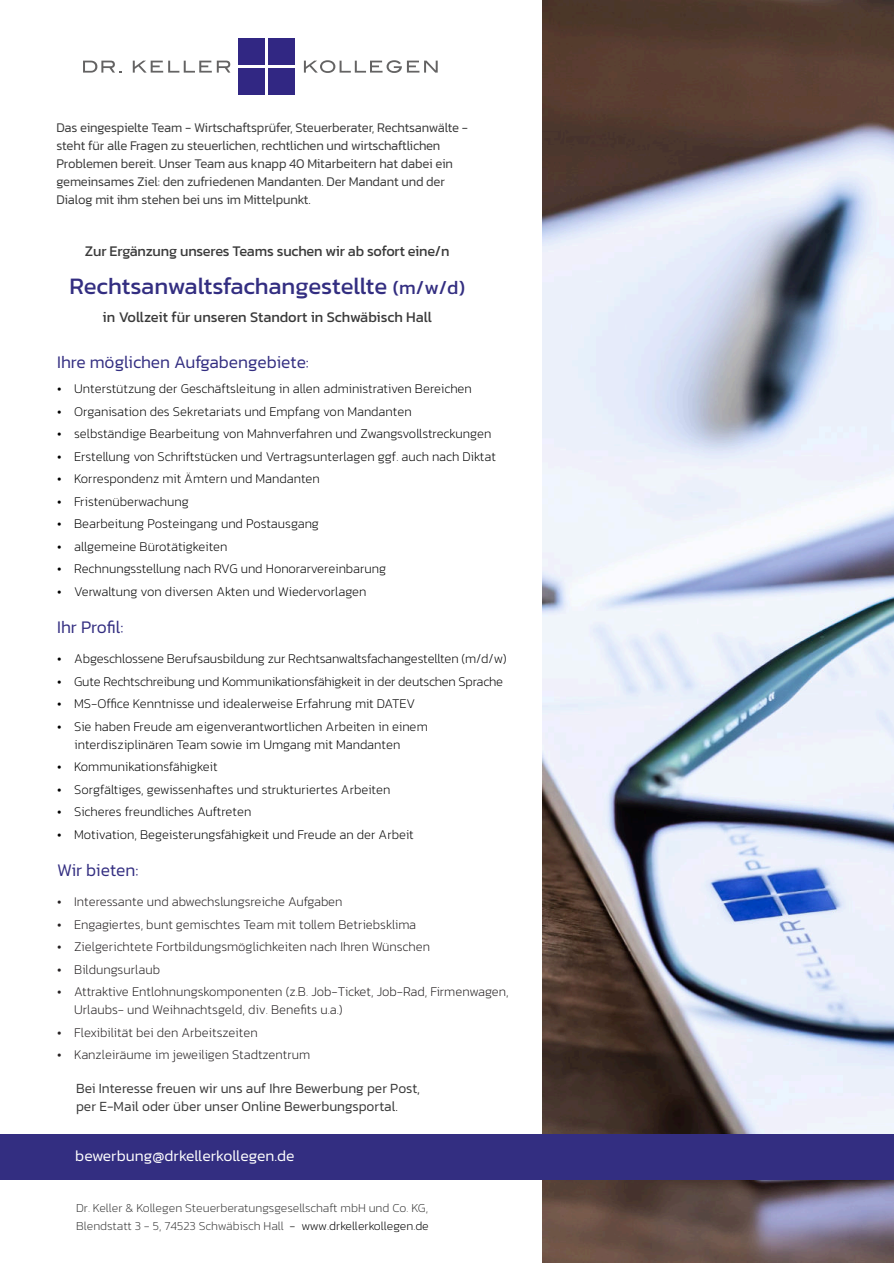
<style>
.page{position:relative;width:894px;height:1263px;background:#fff}
.page>*{position:absolute;margin:0;border:0;box-sizing:border-box;transform-origin:0 0}
.t1{font:24px "Kanit";color:#332e81}
.t2{font:300 18px "Kanit";color:#332e81}
.t3{font:300 15.75px "Kanit";color:#fff}
.t4{font:15px "Kanit";letter-spacing:-.01em;color:#3a3a3a}
.t5{font:300 14.25px/18px "Kanit";color:#3a3a3a}
.t6{font:200 13.5px/18px "Kanit";color:#000}
.t7{font:200 13.5px/18px "Kanit";color:#231f20}
.t8{font:300 13.5px/18px "Kanit";letter-spacing:-.01em;color:#3a3a3a}
.t9{font:200 12.3px/18px "Kanit";color:#3a3a3a}
.s1{font-size:19.5px}
.s2{color:#000}
</style>
<div class="page">
<img style="left:542px;top:0;width:351px;height:1263px">
<div style="left:0;top:1134px;width:893px;height:45px;background:#332e81"></div>
<svg style="left:83px;top:61px;width:38px;height:12px"></svg>
<svg style="left:133px;top:61px;width:97px;height:12px"></svg>
<svg style="left:304px;top:60px;width:133px;height:13px"></svg>
<div style="left:239px;top:39px;width:26px;height:26px;background:#312783"></div>
<div style="left:269px;top:39px;width:26px;height:26px;background:#312783"></div>
<div style="left:239px;top:69px;width:26px;height:26px;background:#312783"></div>
<div style="left:269px;top:69px;width:26px;height:26px;background:#312783"></div>
<p class="t8" style="left:56px;top:118px;width:413px">Das eingespielte Team - Wirtschaftsprüfer, Steuerberater, Rechtsanwälte - steht für alle Fragen zu steuerlichen, rechtlichen und wirtschaftlichen Problemen bereit. Unser Team aus knapp 40 Mitarbeitern hat dabei ein gemeinsames Ziel: den zufriedenen Mandanten. Der Mandant und der Dialog mit ihm stehen bei uns im Mittelpunkt.</p>
<p class="t4" style="left:85px;top:240px;width:366px">Zur Ergänzung unseres Teams suchen wir ab sofort eine/n</p>
<h1 class="t1" style="left:69px;top:267px;width:397px">Rechtsanwaltsfachangestellte <span class="s1">(m/w/d)</span></h1>
<p class="t4" style="left:103px;top:306px;width:330px">in Vollzeit für unseren Standort in Schwäbisch Hall</p>
<h2 class="t2" style="left:57px;top:348px;width:253px">Ihre möglichen Aufgabengebiete:</h2>
<p class="t6" style="left:57px;top:379px;width:416px">• Unterstützung der Geschäftsleitung in allen administrativen Bereichen</p>
<p class="t6" style="left:57px;top:402px;width:356px">• Organisation des Sekretariats und Empfang von Mandanten</p>
<p class="t6" style="left:57px;top:424px;width:435px">• selbständige Bearbeitung von Mahnverfahren und Zwangsvollstreckungen</p>
<p class="t6" style="left:57px;top:447px;width:440px">• Erstellung von Schriftstücken und Vertragsunterlagen ggf. auch nach Diktat</p>
<p class="t6" style="left:57px;top:469px;width:264px">• Korrespondenz mit Ämtern und Mandanten</p>
<p class="t6" style="left:57px;top:492px;width:133px">• Fristenüberwachung</p>
<p class="t6" style="left:57px;top:514px;width:263px">• Bearbeitung Posteingang und Postausgang</p>
<p class="t6" style="left:57px;top:537px;width:172px">• allgemeine Bürotätigkeiten</p>
<p class="t6" style="left:57px;top:559px;width:330px">• Rechnungsstellung nach RVG und Honorarvereinbarung</p>
<p class="t6" style="left:57px;top:582px;width:311px">• Verwaltung von diversen Akten und Wiedervorlagen</p>
<h2 class="t2" style="left:57px;top:613px;width:68px">Ihr Profil:</h2>
<p class="t6" style="left:57px;top:649px;width:451px">• Abgeschlossene Berufsausbildung zur Rechtsanwaltsfachangestellten (m/d/w)</p>
<p class="t6" style="left:57px;top:672px;width:447px">• Gute Rechtschreibung und Kommunikationsfähigkeit in der deutschen Sprache</p>
<p class="t6" style="left:57px;top:694px;width:359px">• MS-Office Kenntnisse und idealerweise Erfahrung mit DATEV</p>
<p class="t6" style="left:74px;top:717px;width:355px;text-indent:-17px">• Sie haben Freude am eigenverantwortlichen Arbeiten in einem interdisziplinären Team sowie im Umgang mit Mandanten</p>
<p class="t6" style="left:57px;top:757px;width:162px">• Kommunikationsfähigkeit</p>
<p class="t6" style="left:57px;top:780px;width:335px">• Sorgfältiges, gewissenhaftes und strukturiertes Arbeiten</p>
<p class="t6" style="left:57px;top:802px;width:196px">• Sicheres freundliches Auftreten</p>
<p class="t6" style="left:57px;top:825px;width:358px">• Motivation, Begeisterungsfähigkeit und Freude an der Arbeit</p>
<h2 class="t2" style="left:57px;top:856px;width:83px">Wir bieten:</h2>
<p class="t7" style="left:57px;top:892px;width:287px">• Interessante und abwechslungsreiche Aufgaben</p>
<p class="t7" style="left:57px;top:915px;width:360px">• Engagiertes, bunt gemischtes Team mit tollem Betriebsklima</p>
<p class="t7" style="left:57px;top:937px;width:374px">• Zielgerichtete Fortbildungsmöglichkeiten nach Ihren Wünschen</p>
<p class="t7" style="left:57px;top:960px;width:104px">• Bildungsurlaub</p>
<p class="t7" style="left:74px;top:982px;width:436px;text-indent:-17px">• Attraktive Entlohnungskomponenten (z.B. Job-Ticket, Job-Rad, Firmenwagen,<br>Urlaubs- und Weihnachtsgeld, div. Benefits u.a.)</p>
<p class="t7" style="left:57px;top:1023px;width:202px">• Flexibilität bei den Arbeitszeiten</p>
<p class="t7" style="left:57px;top:1045px;width:254px">• Kanzleiräume im jeweiligen Stadtzentrum</p>
<p class="t5" style="left:76px;top:1079px;width:345px">Bei Interesse freuen wir uns auf Ihre Bewerbung per Post, per E-Mail oder über unser Online Bewerbungsportal.</p>
<p class="t3" style="left:75px;top:1143px;width:221px">bewerbung@drkellerkollegen.de</p>
<p class="t9" style="left:76px;top:1199px;width:354px">Dr. Keller &amp; Kollegen Steuerberatungsgesellschaft mbH und Co. KG,<br>Blendstatt 3 - 5, 74523 Schwäbisch Hall <span class="s2">- www.drkellerkollegen.de</span></p>
</div>
